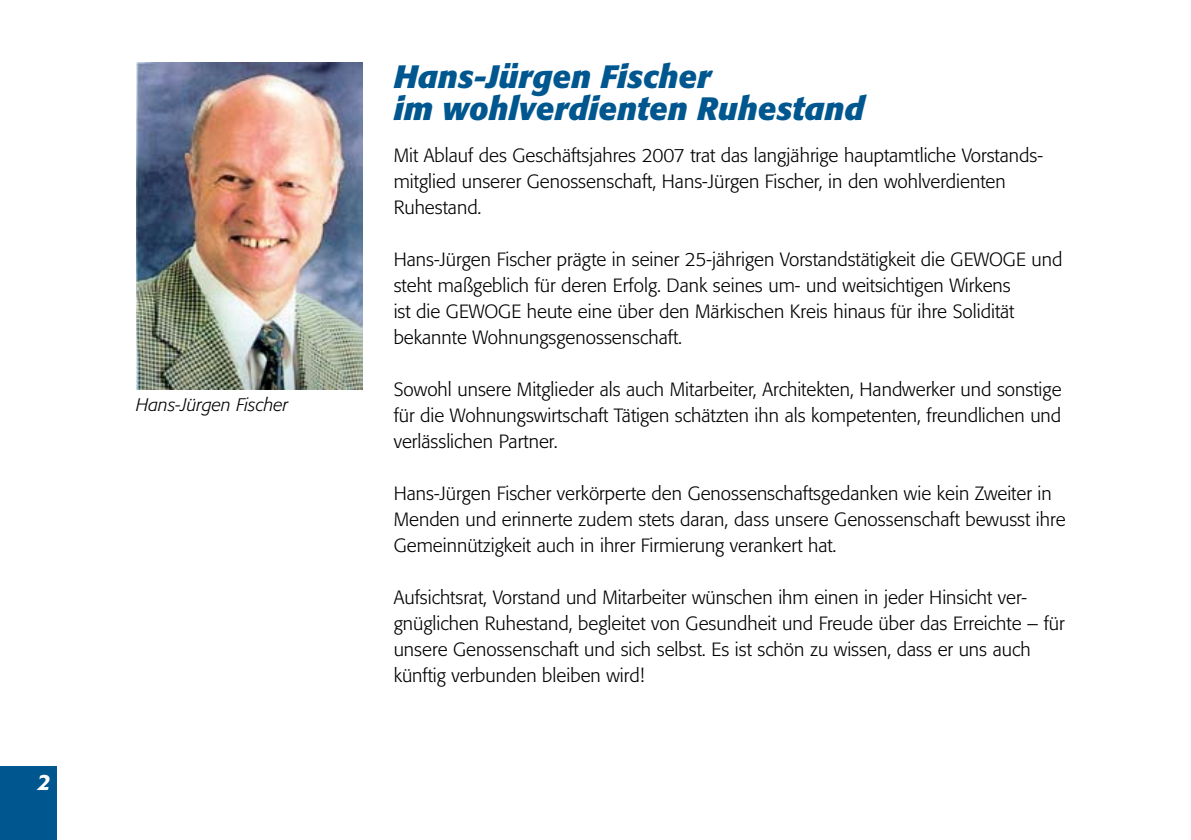
<style>
.page{position:relative;width:1191px;height:840px;background:#fff}
.page>*{position:absolute;margin:0;border:0;box-sizing:border-box;transform-origin:0 0}
.t1{font:italic 700 32px/32px "Formata";color:#00578f}
.t2{font:italic 500 22px "Formata";color:#fff}
.t3{font:300 19px/26px "Formata";color:#000}
.t4{font:italic 300 18px "Formata";color:#000}
</style>
<div class="page">
<img style="left:136px;top:62px;width:227px;height:327px">
<div style="left:0;top:765px;width:57px;height:74px;background:#00578f"></div>
<p class="t4" style="left:136px;top:393px;width:154px">Hans-Jürgen Fischer</p>
<p class="t2" style="left:38px;top:768px;width:14px">2</p>
<h1 class="t1" style="left:394px;top:60px;width:472px">Hans-Jürgen Fischer<br>im wohlverdienten Ruhestand</h1>
<p class="t3" style="left:394px;top:142px;width:651px">Mit Ablauf des Geschäftsjahres 2007 trat das langjährige hauptamtliche Vorstands&shy;mitglied unserer Genossenschaft, Hans-Jürgen Fischer, in den wohlverdienten<br>Ruhestand.</p>
<p class="t3" style="left:394px;top:246px;width:670px">Hans-Jürgen Fischer prägte in seiner 25-jährigen Vorstandstätigkeit die GEWOGE und steht maßgeblich für deren Erfolg. Dank seines um- und weitsichtigen Wirkens<br>ist die GEWOGE heute eine über den Märkischen Kreis hinaus für ihre Solidität bekannte Wohnungsgenossenschaft.</p>
<p class="t3" style="left:394px;top:376px;width:669px;text-align:justify">Sowohl unsere Mitglieder als auch Mitarbeiter, Architekten, Handwerker und sonstige für die Wohnungswirtschaft Tätigen schätzten ihn als kompetenten, freundlichen und verlässlichen Partner.</p>
<p class="t3" style="left:394px;top:480px;width:673px">Hans-Jürgen Fischer verkörperte den Genossenschaftsgedanken wie kein Zweiter in<br>Menden und erinnerte zudem stets daran, dass unsere Genossenschaft bewusst ihre<br>Gemeinnützigkeit auch in ihrer Firmierung verankert hat.</p>
<p class="t3" style="left:394px;top:584px;width:672px">Aufsichtsrat, Vorstand und Mitarbeiter wünschen ihm einen in jeder Hinsicht ver&shy;gnüglichen Ruhestand, begleitet von Gesundheit und Freude über das Erreichte – für unsere Genossenschaft und sich selbst. Es ist schön zu wissen, dass er uns auch künftig verbunden bleiben wird!</p>
</div>
